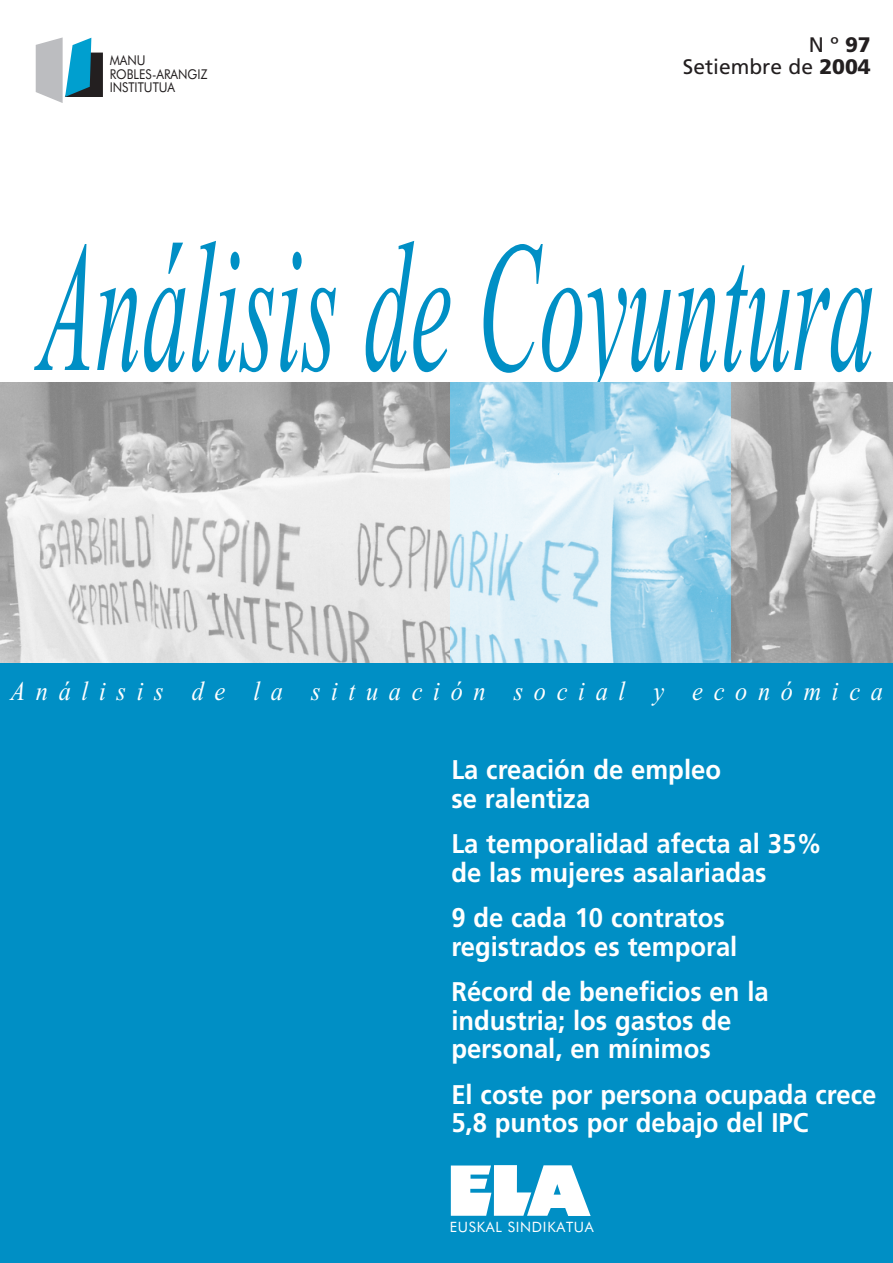
<style>
.page{position:relative;width:893px;height:1263px;background:#fff}
.page>*{position:absolute;margin:0;border:0;box-sizing:border-box;transform-origin:0 0}
.t1{font:italic 186px "Times";color:#008fc5;scale:.5 1}
.t2{font:700 27px/28.5px "Frutiger";color:#fff;scale:.95 1}
.t3{font:italic 27px "Times";letter-spacing:.44em;color:#fff;scale:.9 1}
.t4{font:21px/22.5px "Frutiger";color:#231f20;text-align:right}
.t5{font:14.25px "Futura BT";letter-spacing:.045em;color:#fff}
.t6{font:13.5px/13.5px "Futura BT";color:#231f20;scale:.9 1}
.s1{font-weight:900}
</style>
<div class="page">
<img style="left:0;top:382px;width:892px;height:281px">
<div style="left:0;top:663px;width:892px;height:600px;background:#008fc5"></div>
<svg style="left:36px;top:37px;width:67px;height:66px"></svg>
<svg style="left:451px;top:1165px;width:140px;height:51px"></svg>
<img style="left:450px;top:382px;width:280px;height:280px">
<p class="t6" style="left:110px;top:54px;width:110px">MANU<br>ROBLES-ARANGIZ<br>INSTITUTUA</p>
<p class="t4" style="left:683px;top:35px;width:189px">N º <span class="s1">97<br></span>Setiembre de <span class="s1">2004</span></p>
<h1 class="t1" style="left:39px;top:197px;width:1675px">Análisis de Coyuntura</h1>
<p class="t3" style="left:10px;top:675px;width:971px">Análisis de la situación social y económica</p>
<p class="t2" style="left:451px;top:758px;width:285px">La creación de empleo se ralentiza</p>
<p class="t2" style="left:451px;top:832px;width:392px">La temporalidad afecta al 35% de las mujeres asalariadas</p>
<p class="t2" style="left:451px;top:906px;width:303px">9 de cada 10 contratos registrados es temporal</p>
<p class="t2" style="left:451px;top:980px;width:336px">Récord de beneficios en la industria; los gastos de personal, en mínimos</p>
<p class="t2" style="left:451px;top:1082px;width:449px">El coste por persona ocupada crece<br>5,8 puntos por debajo del IPC</p>
<p class="t5" style="left:450px;top:1218px;width:145px">EUSKAL SINDIKATUA</p>
</div>
